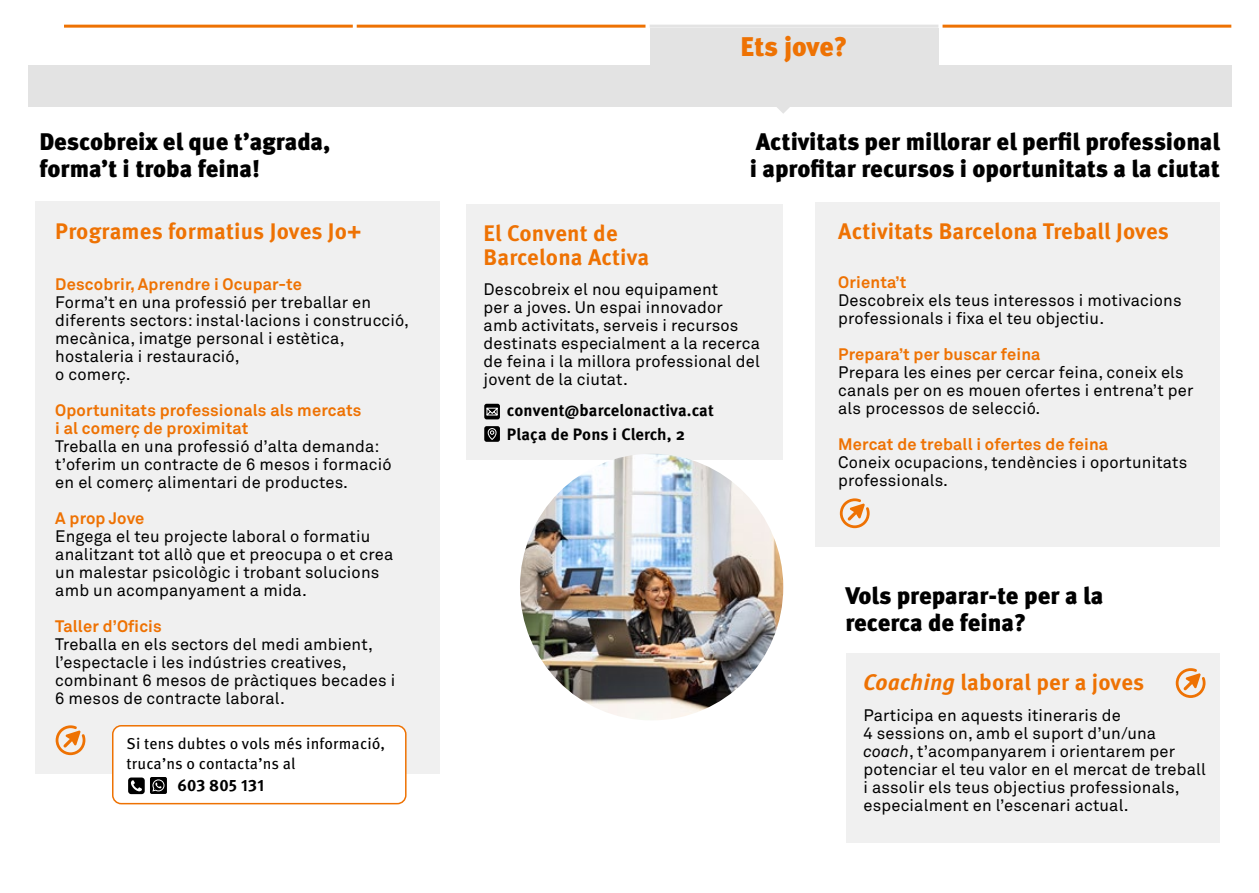
<style>
.page{position:relative;width:1259px;height:893px;background:#fff}
.page>*{position:absolute;margin:0;border:0;box-sizing:border-box;transform-origin:0 0}
.Sep_2_Titol{font:900 27px "Meta Pro";letter-spacing:-.01em;color:#ee7203}
.Sep_2_Titol-2{font:900 24px/27px "Meta Pro";color:#000}
.t1{font:700 22.5px/24px "Meta Pro";letter-spacing:.005em;color:#ee7203}
.t2{font:16.5px/18px "Akkurat Pro";letter-spacing:.01em;color:#000}
.t3{font:700 16.5px/24px "Meta Pro";letter-spacing:.01em;color:#000}
.t4{font:15.75px/19.5px "Meta Pro";letter-spacing:.01em;color:#000}
.s1{font-weight:700;color:#ee7203}
.s2{font-style:italic}
.s3{font-family:"Akkurat";font-style:italic}
</style>
<div class="page">
<svg style="left:777px;top:107px;width:13px;height:7px"></svg>
<hr style="left:942px;top:25px;width:289px;height:3px;background:#ee7203">
<hr style="left:64px;top:25px;width:289px;height:3px;background:#ee7203">
<hr style="left:357px;top:25px;width:288px;height:3px;background:#ee7203">
<hr style="left:649px;top:25px;width:289px;height:3px;background:#e3e3e3">
<div style="left:649px;top:28px;width:289px;height:76px;background:#e3e3e3"></div>
<div style="left:28px;top:65px;width:1203px;height:42px;background:#e3e3e3"></div>
<div style="left:815px;top:202px;width:404px;height:344px;background:#ededed"></div>
<svg style="left:840px;top:498px;width:29px;height:30px"></svg>
<div style="left:35px;top:202px;width:404px;height:572px;background:#ededed"></div>
<svg style="left:56px;top:725px;width:29px;height:30px"></svg>
<div style="left:113px;top:726px;width:293px;height:78px;background:#fff;border-radius:9px"></div>
<div style="left:112px;top:725px;width:294px;height:79px;border:2px solid #ee7203;border-radius:9px"></div>
<div style="left:846px;top:654px;width:373px;height:189px;background:#ededed"></div>
<svg style="left:1175px;top:668px;width:30px;height:30px"></svg>
<div style="left:466px;top:204px;width:317px;height:255px;background:#ededed"></div>
<img style="left:520px;top:454px;width:263px;height:266px">
<div style="left:484px;top:404px;width:16px;height:15px;background:#000;border-radius:2px"></div>
<svg style="left:486px;top:407px;width:12px;height:9px"></svg>
<div style="left:484px;top:426px;width:16px;height:16px;background:#000;border-radius:2px"></div>
<svg style="left:487px;top:428px;width:10px;height:12px"></svg>
<svg style="left:128px;top:777px;width:39px;height:17px"></svg>
<p class="Sep_2_Titol-2" style="left:39px;top:129px;width:293px">Descobreix el que t’agrada,</p>
<p class="Sep_2_Titol-2" style="left:39px;top:156px;width:222px">forma’t i troba feina!</p>
<p class="t1" style="left:55px;top:220px;width:308px">Programes formatius Joves Jo+</p>
<p class="t2" style="left:55px;top:275px;width:355px"><span class="s1">Descobrir, Aprendre i Ocupar-te<br></span>Forma’t en una professió per treballar en diferents sectors: instal·lacions i construcció, mecànica, imatge personal i estètica, hostaleria i restauració,<br>o comerç.</p>
<p class="t2" style="left:55px;top:401px;width:338px"><span class="s1">Oportunitats professionals als mercats<br>i al comerç de proximitat<br></span>Treballa en una professió d’alta demanda: t’oferim un contracte de 6 mesos i formació en el comerç alimentari de productes.</p>
<p class="t2" style="left:55px;top:509px;width:339px"><span class="s1">A prop Jove<br></span>Engega el teu projecte laboral o formatiu analitzant tot allò que et preocupa o et crea un malestar psicològic i trobant solucions amb un acompanyament a mida.</p>
<p class="t2" style="left:55px;top:617px;width:341px"><span class="s1">Taller d’Oficis<br></span>Treballa en els sectors del medi ambient, l’espectacle i les indústries creatives, combinant 6 mesos de pràctiques becades i 6 mesos de contracte laboral.</p>
<p class="t4" style="left:127px;top:734px;width:260px">Si tens dubtes o vols més informació, truca’ns o contacta’ns al</p>
<p class="t3" style="left:177px;top:774px;width:88px">603 805 131</p>
<p class="Sep_2_Titol" style="left:740px;top:29px;width:108px">Ets jove?</p>
<p class="Sep_2_Titol-2" style="left:749px;top:129px;width:472px">Activitats per millorar el perfil professional i aprofitar recursos i oportunitats a la ciutat</p>
<p class="t1" style="left:483px;top:221px;width:167px">El Convent de<br>Barcelona Activa</p>
<p class="t2" style="left:483px;top:281px;width:278px">Descobreix el nou equipament<br>per a joves. Un espai innovador amb activitats, serveis i recursos destinats especialment a la recerca de feina i la millora professional del jovent de la ciutat.</p>
<p class="t3" style="left:507px;top:399px;width:208px">convent@barcelonactiva.cat<br>Plaça de Pons i Clerch, 2</p>
<p class="t1" style="left:838px;top:220px;width:332px">Activitats Barcelona Treball Joves</p>
<p class="t2" style="left:838px;top:273px;width:345px"><span class="s1">Orienta’t<br></span>Descobreix els teus interessos i motivacions professionals i fixa el teu objectiu.</p>
<p class="t2" style="left:838px;top:345px;width:357px"><span class="s1">Prepara’t per buscar feina<br></span>Prepara les eines per cercar feina, coneix els canals per on es mouen ofertes i entrena’t per als processos de selecció.</p>
<p class="t2" style="left:838px;top:435px;width:350px"><span class="s1">Mercat de treball i ofertes de feina<br></span>Coneix ocupacions, tendències i oportunitats professionals.</p>
<p class="Sep_2_Titol-2" style="left:845px;top:583px;width:259px">Vols preparar-te per a la recerca de feina?</p>
<p class="t1" style="left:863px;top:671px;width:282px"><span class="s2">Coaching</span> laboral per a joves</p>
<p class="t2" style="left:863px;top:707px;width:344px">Participa en aquests itineraris de<br>4 sessions on, amb el suport d’un/una <span class="s3">coach</span>, t’acompanyarem i orientarem per potenciar el teu valor en el mercat de treball i assolir els teus objectius professionals, especialment en l’escenari actual.</p>
</div>
